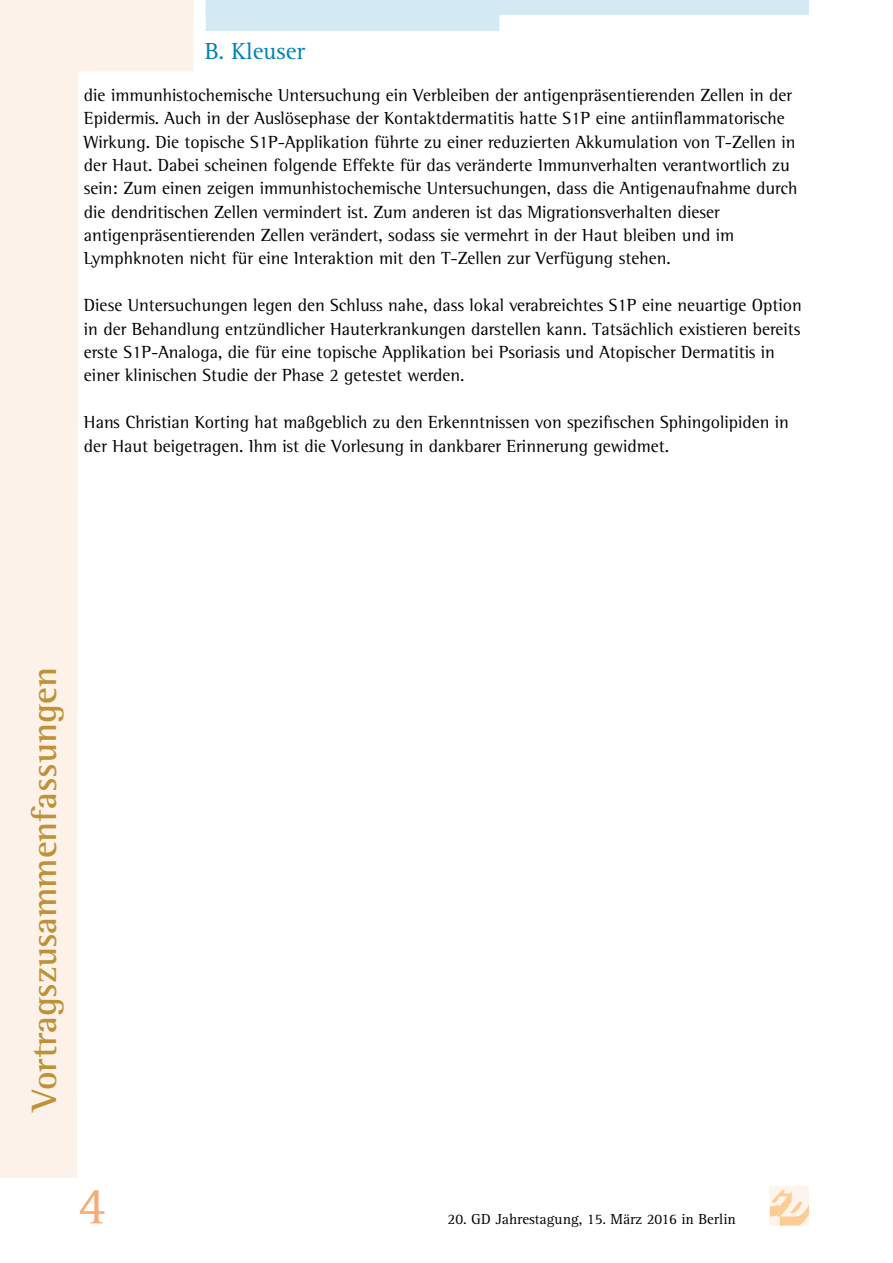
<style>
.page{position:relative;width:893px;height:1263px;background:#fff}
.page>*{position:absolute;margin:0;border:0;box-sizing:border-box;transform-origin:0 0}
.t1{font:54px "Agfa Rotis Serif";color:#f5ac75}
.t2{font:700 36px "Agfa Rotis Semi Serif";color:#bf9237}
.t3{font:24px "Agfa Rotis Serif";color:#0082b8}
.t4{font:18px/23.4px "Agfa Rotis Semi Serif";color:#000}
.t5{font:15px "Agfa Rotis Serif";color:#000}
</style>
<div class="page">
<div style="left:770px;top:1186px;width:39px;height:39px;background:#fef4eb"></div>
<svg style="left:770px;top:1190px;width:39px;height:35px"></svg>
<svg style="left:0;top:0;width:194px;height:1178px"></svg>
<div style="left:0;top:0;width:193px;height:17px;background:#fcf2ea"></div>
<svg style="left:206px;top:0;width:603px;height:31px"></svg>
<h3 class="t3" style="left:205px;top:37px;width:102px">B. Kleuser</h3>
<p class="t4" style="left:84px;top:83px;width:715px">die immunhistochemische Untersuchung ein Verbleiben der antigenpräsentierenden Zellen in der Epidermis. Auch in der Auslösephase der Kontaktdermatitis hatte S1P eine antiinflammatorische Wirkung. Die topische S1P-Applikation führte zu einer reduzierten Akkumulation von T-Zellen in der Haut. Dabei scheinen folgende Effekte für das veränderte Immunverhalten verantwortlich zu sein: Zum einen zeigen immunhistochemische Untersuchungen, dass die Antigenaufnahme durch die dendritischen Zellen vermindert ist. Zum anderen ist das Migrationsverhalten dieser antigenpräsentierenden Zellen verändert, sodass sie vermehrt in der Haut bleiben und im Lymphknoten nicht für eine Interaktion mit den T-Zellen zur Verfügung stehen.</p>
<p class="t4" style="left:84px;top:293px;width:719px">Diese Untersuchungen legen den Schluss nahe, dass lokal verabreichtes S1P eine neuartige Option in der Behandlung entzündlicher Hauterkrankungen darstellen kann. Tatsächlich existieren bereits erste S1P-Analoga, die für eine topische Applikation bei Psoriasis und Atopischer Dermatitis in einer klinischen Studie der Phase 2 getestet werden.</p>
<p class="t4" style="left:84px;top:410px;width:706px">Hans Christian Korting hat maßgeblich zu den Erkenntnissen von spezifischen Sphingolipiden in der Haut beigetragen. Ihm ist die Vorlesung in dankbarer Erinnerung gewidmet.</p>
<h2 class="t2" style="left:23px;top:1111px;width:445px;rotate:-90deg">Vortragszusammenfassungen</h2>
<h1 class="t1" style="left:78px;top:1175px;width:30px">4</h1>
<p class="t5" style="left:448px;top:1210px;width:290px">20. GD Jahrestagung, 15. März 2016 in Berlin</p>
</div>
